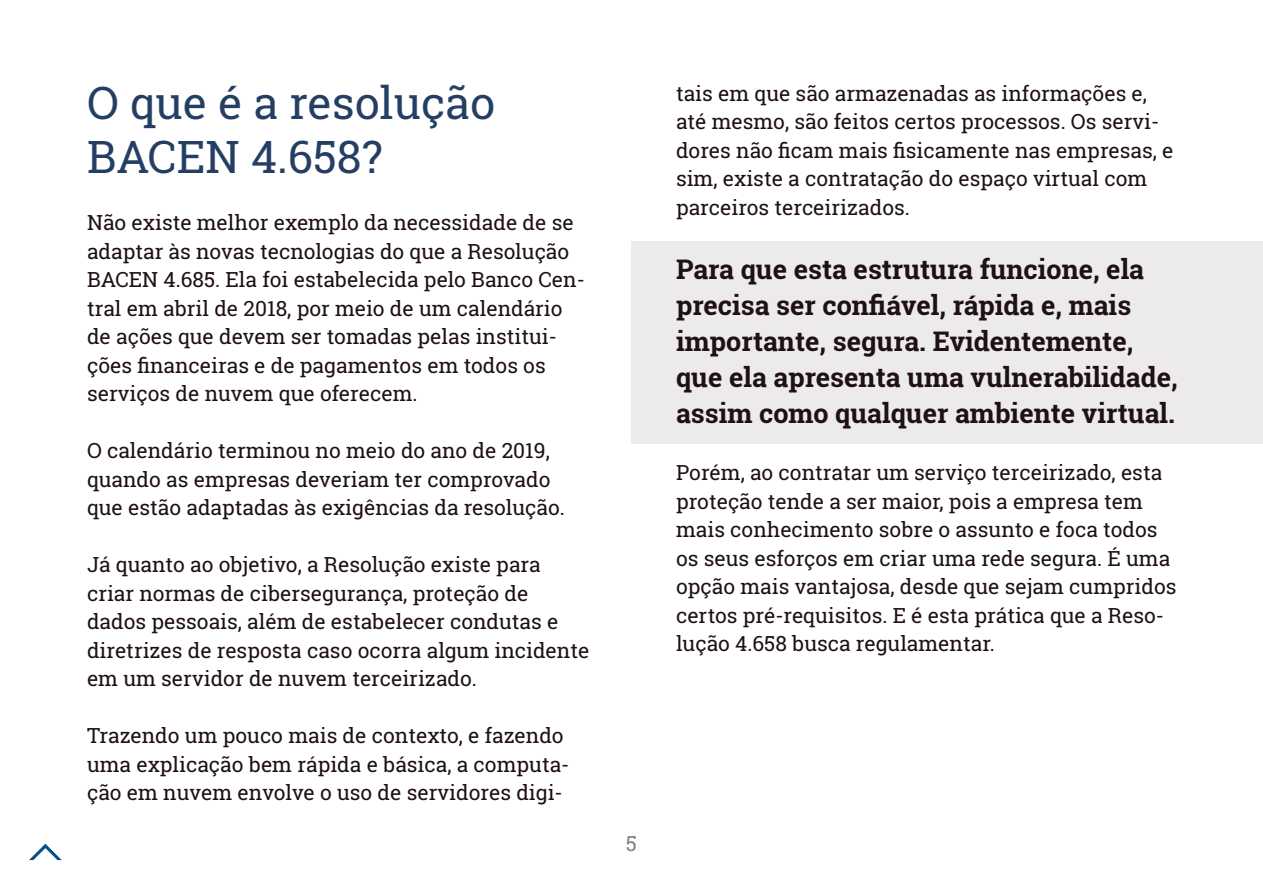
<style>
.page{position:relative;width:1263px;height:893px;background:#fff}
.page>*{position:absolute;margin:0;border:0;box-sizing:border-box;transform-origin:0 0}
.t1{font:45px/54px "Roboto Slab";color:#243f63}
.t2{font:700 27px/36px "Roboto Slab";color:#1e1013}
.t3{font:21px/28.5px "Roboto Slab";color:#1e1013}
.t4{font:21px "Roboto Slab";color:#7e8485}
</style>
<div class="page">
<div style="left:631px;top:241px;width:632px;height:203px;background:#eceaea"></div>
<img style="left:29px;top:843px;width:33px;height:18px">
<h1 class="t1" style="left:87px;top:75px;width:410px">O que é a resolução<br>BACEN 4.658?</h1>
<p class="t3" style="left:87px;top:208px;width:499px">Não existe melhor exemplo da necessidade de se adaptar às novas tecnologias do que a Resolução BACEN 4.685. Ela foi estabelecida pelo Banco Cen&shy;tral em abril de 2018, por meio de um calendário de ações que devem ser tomadas pelas institui&shy;ções financeiras e de pagamentos em todos os serviços de nuvem que oferecem.</p>
<p class="t3" style="left:87px;top:436px;width:479px">O calendário terminou no meio do ano de 2019, quando as empresas deveriam ter comprovado que estão adaptadas às exigências da resolução.</p>
<p class="t3" style="left:87px;top:550px;width:504px">Já quanto ao objetivo, a Resolução existe para criar normas de cibersegurança, proteção de dados pessoais, além de estabelecer condutas e diretrizes de resposta caso ocorra algum incidente em um servidor de nuvem terceirizado.</p>
<p class="t3" style="left:87px;top:721px;width:484px">Trazendo um pouco mais de contexto, e fazendo uma explicação bem rápida e básica, a computa&shy;ção em nuvem envolve o uso de servidores digi-</p>
<p class="t4" style="left:626px;top:829px;width:13px">5</p>
<p class="t3" style="left:676px;top:79px;width:499px">tais em que são armazenadas as informações e, até mesmo, são feitos certos processos. Os servi&shy;dores não ficam mais fisicamente nas empresas, e sim, existe a contratação do espaço virtual com parceiros terceirizados.</p>
<p class="t2" style="left:676px;top:251px;width:503px">Para que esta estrutura funcione, ela precisa ser confiável, rápida e, mais importante, segura. Evidentemente, que ela apresenta uma vulnerabilidade, assim como qualquer ambiente virtual.</p>
<p class="t3" style="left:676px;top:458px;width:502px">Porém, ao contratar um serviço terceirizado, esta proteção tende a ser maior, pois a empresa tem mais conhecimento sobre o assunto e foca todos os seus esforços em criar uma rede segura. É uma opção mais vantajosa, desde que sejam cumpridos certos pré-requisitos. E é esta prática que a Reso&shy;lução 4.658 busca regulamentar.</p>
</div>
